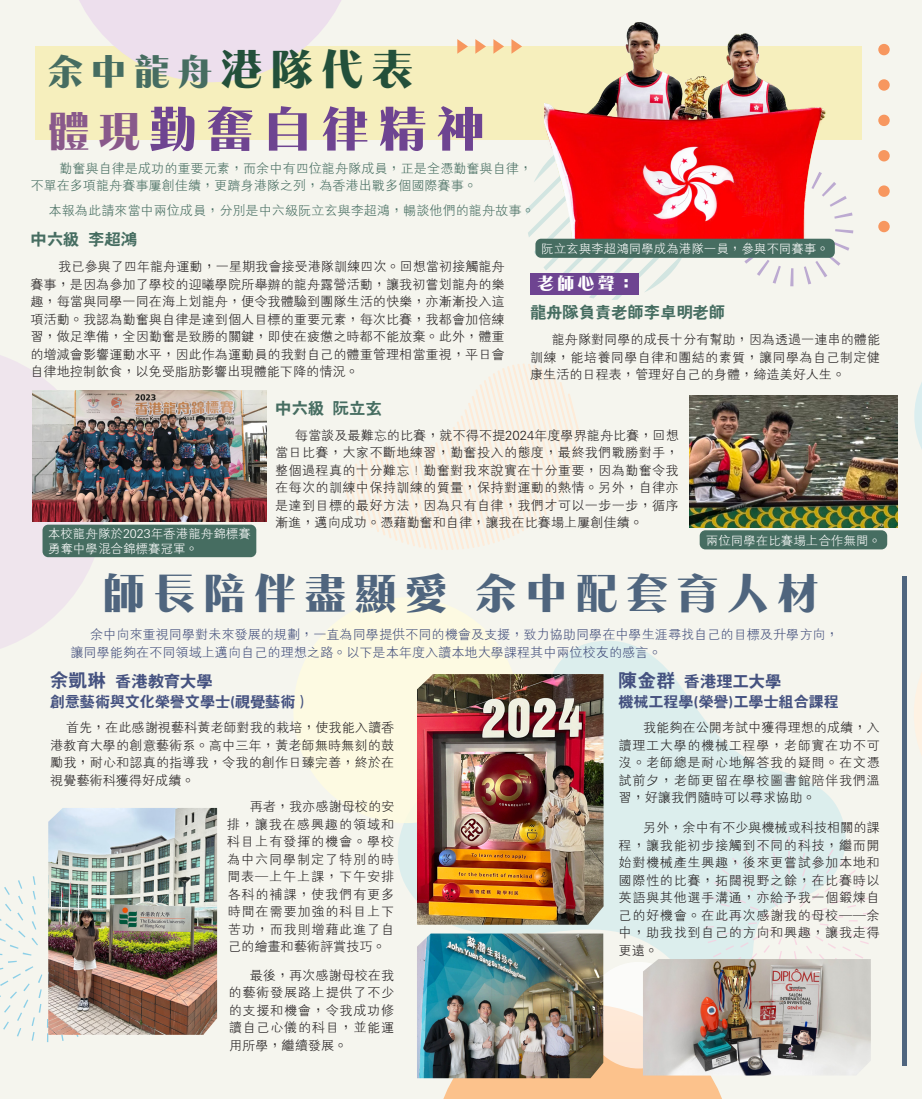
<style>
.page{position:relative;width:922px;height:1099px;background:#fff}
.page>*{position:absolute;margin:0;border:0;box-sizing:border-box;transform-origin:0 0}
.t1{font:800 50px "M Razor HK";letter-spacing:.15em;color:#6e4491}
.t2{font:800 43.75px "M Razor HK";letter-spacing:.15em;color:#4f657e}
.t3{font:800 37.5px "M Razor HK";color:#466d61}
.t4{font:800 17.5px "M Razor HK";color:#fff}
.t5{font:16.25px "FZH4 B B51 0";color:#466d61}
.t6{font:16.25px "FZH4 B B51 0";color:#455280}
.t7{font:15px "FZH4 B B51 0";color:#455280}
.t8{font:13.12px/17.5px "FZXH1 B B51 0";letter-spacing:.025em;color:#231f20;text-align:justify}
.t9{font:13.12px/17.5px "FZXH1 B B51 0";color:#466d61}
.t10{font:13.12px/17.5px "FZXH1 B B51 0";color:#434f7c}
.t11{font:12.5px/15px "FZXH1 B B51 0";color:#fff}
.s1{font-size:43.75px;color:#23503a}
.s2{font-size:43.75px;color:#89598b}
.s3{font-size:18.75px}
</style>
<div class="page">
<div style="left:0;top:0;width:921px;height:1098px;background:#f5f5ee"></div>
<svg style="left:914px;top:676px;width:7px;height:76px"></svg>
<svg style="left:914px;top:385px;width:7px;height:62px"></svg>
<svg style="left:0;top:355px;width:105px;height:294px"></svg>
<svg style="left:744px;top:182px;width:109px;height:104px"></svg>
<svg style="left:526px;top:166px;width:156px;height:134px"></svg>
<div style="left:36px;top:46px;width:825px;height:94px;background:#f6efbd"></div>
<svg style="left:457px;top:39px;width:65px;height:15px"></svg>
<div style="left:878px;top:44px;width:11px;height:11px;background:#f7975f;border-radius:50%"></div>
<div style="left:878px;top:79px;width:11px;height:12px;background:#f7975f;border-radius:50%"></div>
<div style="left:878px;top:115px;width:11px;height:11px;background:#f7975f;border-radius:50%"></div>
<div style="left:878px;top:150px;width:11px;height:11px;background:#f7975f;border-radius:50%"></div>
<div style="left:878px;top:185px;width:11px;height:12px;background:#f7975f;border-radius:50%"></div>
<div style="left:878px;top:221px;width:11px;height:11px;background:#f7975f;border-radius:50%"></div>
<img style="left:544px;top:22px;width:281px;height:217px">
<div style="left:535px;top:239px;width:299px;height:19px;background:#466d61;border-radius:6px"></div>
<svg style="left:398px;top:641px;width:447px;height:284px;fill:#dceeed"></svg>
<div style="left:293px;top:597px;width:226px;height:226px;background:#fffce0;border-radius:50%"></div>
<svg style="left:0;top:876px;width:131px;height:166px"></svg>
<svg style="left:433px;top:836px;width:438px;height:262px"></svg>
<svg style="left:79px;top:0;width:262px;height:82px"></svg>
<svg style="left:345px;top:363px;width:236px;height:187px"></svg>
<img style="left:689px;top:395px;width:208px;height:132px">
<div style="left:699px;top:530px;width:188px;height:19px;background:#466d61;border-radius:6px"></div>
<img style="left:48px;top:808px;width:169px;height:226px">
<img style="left:417px;top:674px;width:186px;height:250px">
<img style="left:417px;top:933px;width:186px;height:145px">
<div style="left:901px;top:576px;width:5px;height:489px;background:#4f657e"></div>
<div style="left:530px;top:273px;width:109px;height:22px;background:#6e4491"></div>
<img style="left:33px;top:390px;width:233px;height:132px">
<div style="left:42px;top:524px;width:214px;height:33px;background:#466d61;border-radius:6px"></div>
<img style="left:642px;top:959px;width:228px;height:116px">
<h3 class="t3" style="left:47px;top:44px;width:369px">余中龍舟<span class="s1">港隊代表</span></h3>
<h1 class="t1" style="left:47px;top:93px;width:440px"><span class="s2">體現</span>勤奮自律精神</h1>
<p class="t9" style="left:30px;top:160px;width:503px;text-indent:29px">勤奮與自律是成功的重要元素，而余中有四位龍舟隊成員，正是全憑勤奮與自律，不單在多項龍舟賽事屢創佳績，更躋身港隊之列，為香港出戰多個國際賽事。</p>
<p class="t9" style="left:49px;top:202px;width:487px">本報為此請來當中兩位成員，分別是中六級阮立玄與李超鴻，暢談他們的龍舟故事。</p>
<p class="t5" style="left:30px;top:230px;width:108px">中六級 李超鴻</p>
<p class="t8" style="left:30px;top:258px;width:475px;text-indent:28px">我已參與了四年龍舟運動，一星期我會接受港隊訓練四次。回想當初接觸龍舟賽事，是因為參加了學校的迎曦學院所舉辦的龍舟露營活動，讓我初嘗划龍舟的樂趣，每當與同學一同在海上划龍舟，便令我體驗到團隊生活的快樂，亦漸漸投入這項活動。我認為勤奮與自律是達到個人目標的重要元素，每次比賽，我都會加倍練習，做足準備，全因勤奮是致勝的關鍵，即使在疲憊之時都不能放棄。此外，體重的增減會影響運動水平，因此作為運動員的我對自己的體重管理相當重視，平日會自律地控制飲食，以免受脂肪影響出現體能下降的情況。</p>
<p class="t11" style="left:541px;top:241px;width:289px">阮立玄與李超鴻同學成為港隊一員，參與不同賽事。</p>
<h3 class="t4" style="left:537px;top:271px;width:99px">老師心聲：</h3>
<p class="t5" style="left:530px;top:303px;width:196px">龍舟隊負責老師李卓明老師</p>
<p class="t8" style="left:530px;top:331px;width:351px;text-indent:22px">龍舟隊對同學的成長十分有幫助，因為透過一連串的體能訓練，能培養同學自律和團結的素質，讓同學為自己制定健康生活的日程表，管理好自己的身體，締造美好人生。</p>
<p class="t11" style="left:48px;top:526px;width:204px">本校龍舟隊於2023年香港龍舟錦標賽勇奪中學混合錦標賽冠軍。</p>
<p class="t5" style="left:275px;top:399px;width:108px">中六級 阮立玄</p>
<p class="t8" style="left:275px;top:427px;width:405px;text-indent:20px">每當談及最難忘的比賽，就不得不提2024年度學界龍舟比賽，回想當日比賽，大家不斷地練習，勤奮投入的態度，最終我們戰勝對手，整個過程真的十分難忘！勤奮對我來說實在十分重要，因為勤奮令我在每次的訓練中保持訓練的質量，保持對運動的熱情。另外，自律亦是達到目標的最好方法，因為只有自律，我們才可以一步一步，循序漸進，邁向成功。憑藉勤奮和自律，讓我在比賽場上屢創佳績。</p>
<p class="t11" style="left:705px;top:533px;width:176px">兩位同學在比賽場上合作無間。</p>
<h2 class="t2" style="left:102px;top:561px;width:719px">師長陪伴盡顯愛 余中配套育人材</h2>
<p class="t10" style="left:70px;top:626px;width:769px;text-indent:20px">余中向來重視同學對未來發展的規劃，一直為同學提供不同的機會及支援，致力協助同學在中學生涯尋找自己的目標及升學方向，讓同學能夠在不同領域上邁向自己的理想之路。以下是本年度入讀本地大學課程其中兩位校友的感言。</p>
<p class="t6" style="left:50px;top:672px;width:164px"><span class="s3">余凱琳</span> 香港教育大學</p>
<p class="t7" style="left:50px;top:693px;width:261px">創意藝術與文化榮譽文學士(視覺藝術）</p>
<p class="t8" style="left:50px;top:719px;width:345px;text-indent:16px">首先，在此感謝視藝科黃老師對我的栽培，使我能入讀香港教育大學的創意藝術系。高中三年，黃老師無時無刻的鼓勵我，耐心和認真的指導我，令我的創作日臻完善，終於在視覺藝術科獲得好成績。</p>
<p class="t8" style="left:227px;top:798px;width:169px;text-indent:23px">再者，我亦感謝母校的安排，讓我在感興趣的領域和科目上有發揮的機會。學校為中六同學制定了特別的時間表—上午上課，下午安排各科的補課，使我們有更多時間在需要加強的科目上下苦功，而我則增藉此進了自己的繪畫和藝術評賞技巧。</p>
<p class="t8" style="left:228px;top:966px;width:167px;text-indent:21px">最後，再次感謝母校在我的藝術發展路上提供了不少的支援和機會，令我成功修讀自己心儀的科目，並能運用所學，繼續發展。</p>
<p class="t6" style="left:618px;top:672px;width:164px"><span class="s3">陳金群</span> 香港理工大學</p>
<p class="t7" style="left:618px;top:693px;width:221px">機械工程學(榮譽)工學士組合課程</p>
<p class="t8" style="left:618px;top:719px;width:262px;text-indent:25px">我能夠在公開考試中獲得理想的成績，入讀理工大學的機械工程學，老師實在功不可沒。老師總是耐心地解答我的疑問。在文憑試前夕，老師更留在學校圖書館陪伴我們溫習，好讓我們隨時可以尋求協助。</p>
<p class="t8" style="left:618px;top:819px;width:262px;text-indent:25px">另外，余中有不少與機械或科技相關的課程，讓我能初步接觸到不同的科技，繼而開始對機械產生興趣，後來更嘗試參加本地和國際性的比賽，拓闊視野之餘，在比賽時以英語與其他選手溝通，亦給予我一個鍛煉自己的好機會。在此再次感謝我的母校——余中，助我找到自己的方向和興趣，讓我走得更遠。</p>
</div>
